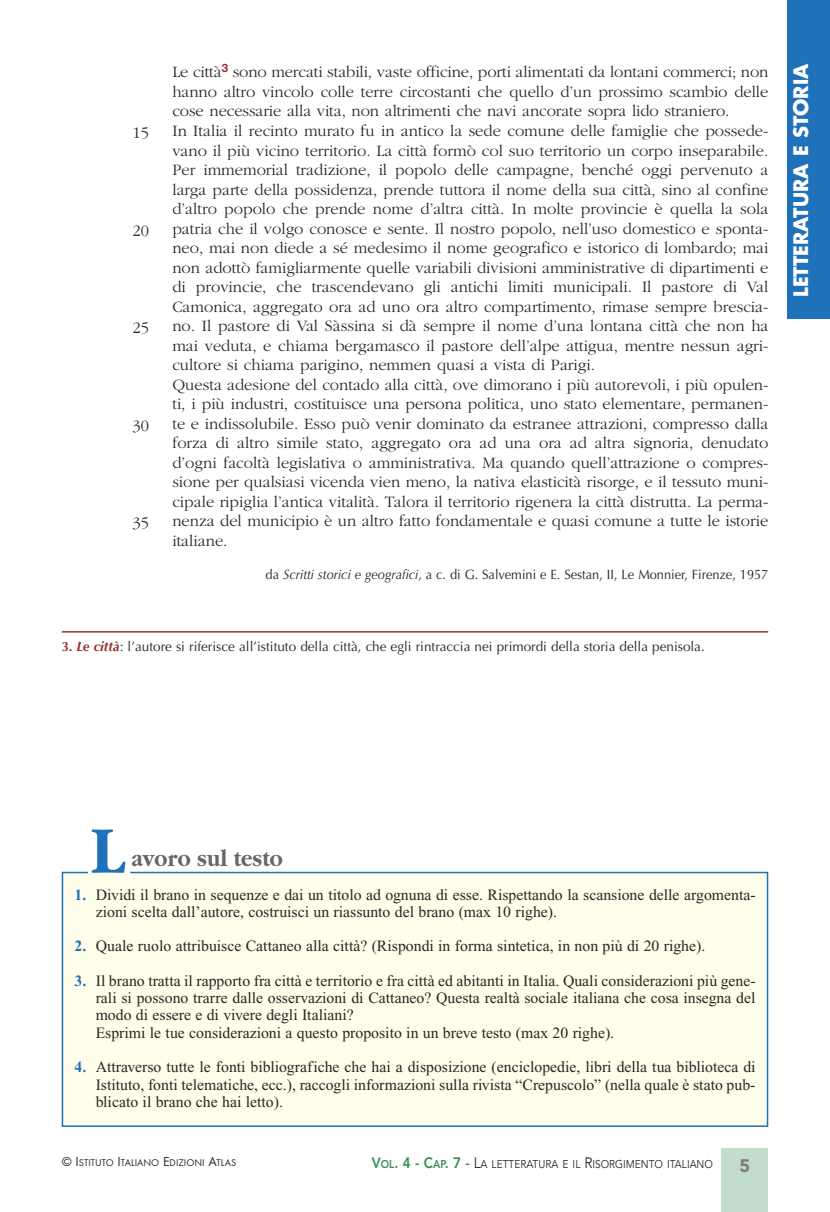
<style>
.page{position:relative;width:830px;height:1212px;background:#fff}
.page>*{position:absolute;margin:0;border:0;box-sizing:border-box;transform-origin:0 0}
.t1{font:700 69.15px "Garamond";color:#1f71b9;scale:.9 1}
.t2{font:700 24px "Garamond";color:#686768;scale:.9 1}
.t3{font:700 19.5px "Futura";color:#fff}
.t4{font:900 18px "Avenir";color:#7d7d7d}
.t5{font:300 16.5px/19.5px "Garamond";color:#272627}
.t6{font:15.75px/17.2px "Times New Roman";color:#272627}
.t7{font:13.5px "Optima";color:#272627}
.t8{font:13.5px "Optima";color:#272627;scale:.95 1}
.t9{font:11.25px "Avenir";color:#272627;scale:.9 1}
.t10{font:10.2px "Futura T";color:#272627}
.s1{font-style:italic}
.s2{font-weight:700;color:#973035}
.s3{font-weight:700;font-style:italic;color:#973035}
.s4{font-weight:700;color:#1f71b9}
.s5{font-size:13.5px}
.s6{font-weight:800;font-size:15px;color:#388f52}
.s7{font-weight:800;color:#388f52}
.s8{font-size:15px}
</style>
<div class="page">
<div style="left:787px;top:0;width:42px;height:319px;background:#1f71b9"></div>
<div style="left:721px;top:1148px;width:46px;height:64px;background:#c3ddcb"></div>
<div style="left:61px;top:871px;width:707px;height:256px;background:#fffeea"></div>
<hr style="left:62px;top:631px;width:705px;height:1px;background:#973035">
<p class="t5" style="left:132px;top:123px;width:18px">15</p>
<p class="t5" style="left:132px;top:220px;width:18px">20</p>
<p class="t5" style="left:132px;top:318px;width:18px">25</p>
<p class="t5" style="left:132px;top:415px;width:18px">30</p>
<p class="t5" style="left:132px;top:513px;width:18px">35</p>
<p class="t5" style="left:172px;top:62px;width:597px">Le città<sup>3</sup> sono mercati stabili, vaste officine, porti alimentati da lontani commerci; non hanno altro vincolo colle terre circostanti che quello d’un prossimo scambio delle cose necessarie alla vita, non altrimenti che navi ancorate sopra lido straniero.<br>In Italia il recinto murato fu in antico la sede comune delle famiglie che possede&shy;vano il più vicino territorio. La città formò col suo territorio un corpo inseparabile.<br>Per immemorial tradizione, il popolo delle campagne, benché oggi pervenuto a larga parte della possidenza, prende tuttora il nome della sua città, sino al confine d’altro popolo che prende nome d’altra città. In molte provincie è quella la sola patria che il volgo conosce e sente. Il nostro popolo, nell’uso domestico e sponta&shy;neo, mai non diede a sé medesimo il nome geografico e istorico di lombardo; mai non adottò famigliarmente quelle variabili divisioni amministrative di dipartimenti e di provincie, che trascendevano gli antichi limiti municipali. Il pastore di Val Camonica, aggregato ora ad uno ora altro compartimento, rimase sempre brescia&shy;no. Il pastore di Val Sàssina si dà sempre il nome d’una lontana città che non ha mai veduta, e chiama bergamasco il pastore dell’alpe attigua, mentre nessun agri&shy;cultore si chiama parigino, nemmen quasi a vista di Parigi.<br>Questa adesione del contado alla città, ove dimorano i più autorevoli, i più opulen&shy;ti, i più industri, costituisce una persona politica, uno stato elementare, permanen&shy;te e indissolubile. Esso può venir dominato da estranee attrazioni, compresso dalla forza di altro simile stato, aggregato ora ad una ora ad altra signoria, denudato d’ogni facoltà legislativa o amministrativa. Ma quando quell’attrazione o compres&shy;sione per qualsiasi vicenda vien meno, la nativa elasticità risorge, e il tessuto muni&shy;cipale ripiglia l’antica vitalità. Talora il territorio rigenera la città distrutta. La perma&shy;nenza del municipio è un altro fatto fondamentale e quasi comune a tutte le istorie italiane.</p>
<p class="t8" style="left:265px;top:568px;width:530px">da <span class="s1">Scritti storici e geografici</span>, a c. di G. Salvemini e E. Sestan, II, Le Monnier, Firenze, 1957</p>
<p class="t7" style="left:62px;top:640px;width:644px"><span class="s2">3.</span> <span class="s3">Le città</span>: l’autore si riferisce all’istituto della città, che egli rintraccia nei primordi della storia della penisola.</p>
<p class="t3" style="left:791px;top:297px;width:235px;rotate:-90deg">LETTERATURA E STORIA</p>
<h1 class="t1" style="left:91px;top:808px;width:39px">L</h1>
<h2 class="t2" style="left:131px;top:843px;width:169px">avoro sul testo</h2>
<p class="t6" style="left:96px;top:887px;width:661px;text-indent:-21px"><span class="s4">1.</span> Dividi il brano in sequenze e dai un titolo ad ognuna di esse. Rispettando la scansione delle argomenta&shy;zioni scelta dall’autore, costruisci un riassunto del brano (max 10 righe).</p>
<p class="t6" style="left:74px;top:939px;width:632px"><span class="s4">2.</span> Quale ruolo attribuisce Cattaneo alla città? (Rispondi in forma sintetica, in non più di 20 righe).</p>
<p class="t6" style="left:96px;top:973px;width:661px;text-indent:-21px"><span class="s4">3.</span> Il brano tratta il rapporto fra città e territorio e fra città ed abitanti in Italia. Quali considerazioni più gene&shy;rali si possono trarre dalle osservazioni di Cattaneo? Questa realtà sociale italiana che cosa insegna del modo di essere e di vivere degli Italiani?<br>Esprimi le tue considerazioni a questo proposito in un breve testo (max 20 righe).</p>
<p class="t6" style="left:96px;top:1060px;width:661px;text-align:justify;text-indent:-21px"><span class="s4">4.</span> Attraverso tutte le fonti bibliografiche che hai a disposizione (enciclopedie, libri della tua biblioteca di Istituto, fonti telematiche, ecc.), raccogli informazioni sulla rivista “Crepuscolo” (nella quale è stato pub&shy;blicato il brano che hai letto).</p>
<p class="t10" style="left:62px;top:1156px;width:176px"><span class="s5">© I</span>STITUTO <span class="s5">I</span>TALIANO <span class="s5">E</span>DIZIONI <span class="s5">A</span>TLAS</p>
<p class="t9" style="left:371px;top:1159px;width:380px"><span class="s6">V</span><span class="s7">OL</span><span class="s6">. 4 - C</span><span class="s7">AP</span><span class="s6">. 7 -</span> <span class="s8">L</span>A LETTERATURA E IL <span class="s8">R</span>ISORGIMENTO ITALIANO</p>
<p class="t4" style="left:739px;top:1159px;width:12px">5</p>
</div>
